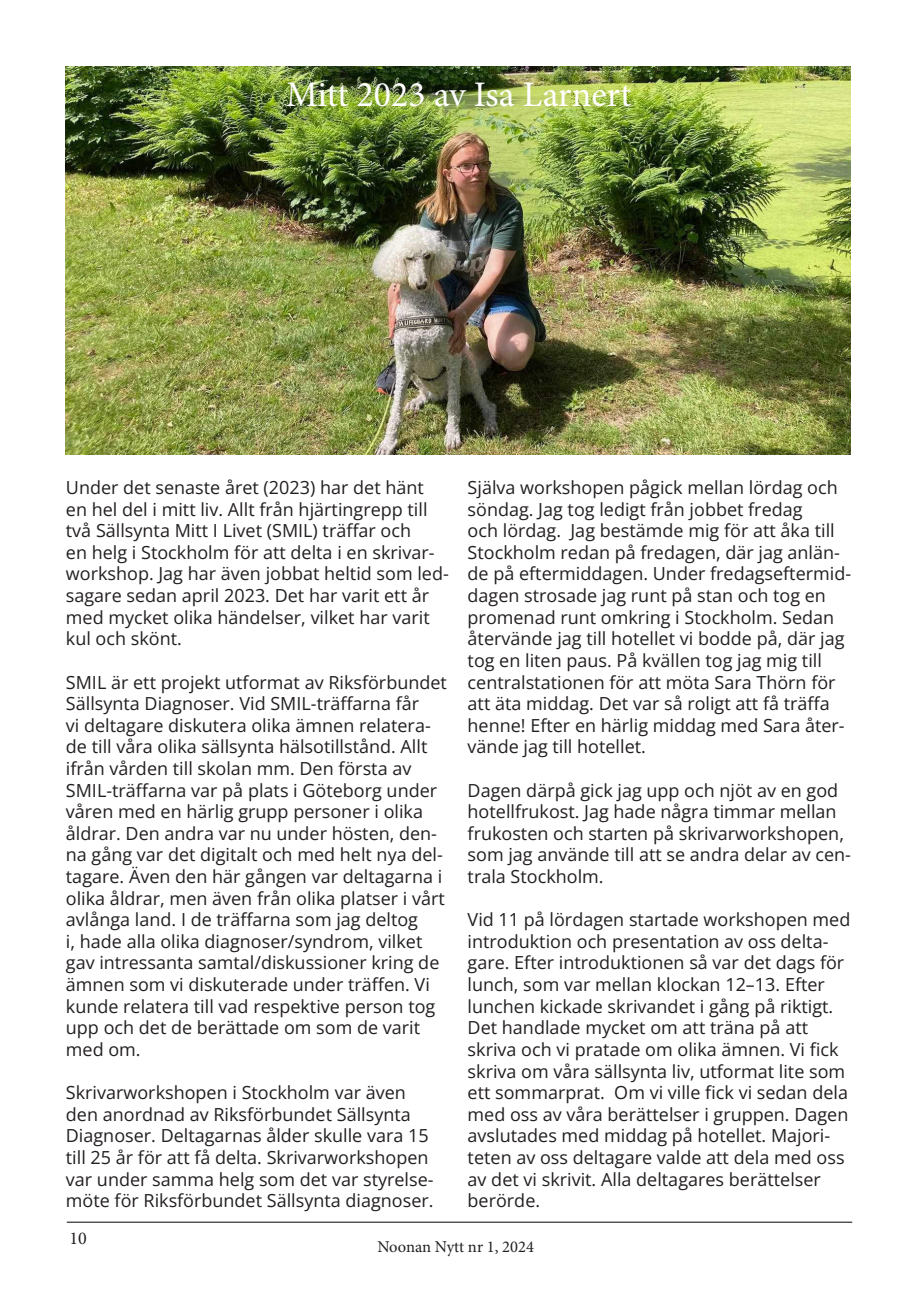
<style>
.page{position:relative;width:919px;height:1289px;background:#fff}
.page>*{position:absolute;margin:0;border:0;box-sizing:border-box;transform-origin:0 0}
.t1{font:36px "Minion Pro";color:#fff}
.t2{font:18px/21.6px "Open Sans";color:#231f20}
.t3{font:18px "Minion Pro";color:#231f20}
.t4{font:16.5px "Minion Pro";color:#231f20}
</style>
<div class="page">
<hr style="left:67px;top:1221px;width:785px;height:1px;background:#231f20">
<img style="left:66px;top:67px;width:784px;height:387px">
<p class="t1" style="left:286px;top:70px;width:347px">Mitt 2023 av Isa Larnert</p>
<p class="t2" style="left:66px;top:476px;width:384px">Under det senaste året (2023) har det hänt en hel del i mitt liv. Allt från hjärtingrepp till två Sällsynta Mitt I Livet (SMIL) träffar och<br>en helg i Stockholm för att delta i en skrivar&shy;workshop. Jag har även jobbat heltid som led&shy;sagare sedan april 2023. Det har varit ett år med mycket olika händelser, vilket har varit kul och skönt.</p>
<p class="t2" style="left:66px;top:670px;width:382px">SMIL är ett projekt utformat av Riksförbundet Sällsynta Diagnoser. Vid SMIL-träffarna får<br>vi deltagare diskutera olika ämnen relatera&shy;de till våra olika sällsynta hälsotillstånd. Allt ifrån vården till skolan mm. Den första av SMIL-träffarna var på plats i Göteborg under våren med en härlig grupp personer i olika åldrar. Den andra var nu under hösten, den&shy;na gång var det digitalt och med helt nya del&shy;tagare. Även den här gången var deltagarna i olika åldrar, men även från olika platser i vårt avlånga land. I de träffarna som jag deltog<br>i, hade alla olika diagnoser/syndrom, vilket gav intressanta samtal/diskussioner kring de ämnen som vi diskuterade under träffen. Vi kunde relatera till vad respektive person tog upp och det de berättade om som de varit med om.</p>
<p class="t2" style="left:66px;top:1081px;width:369px">Skrivarworkshopen i Stockholm var även den anordnad av Riksförbundet Sällsynta Diagnoser. Deltagarnas ålder skulle vara 15 till 25 år för att få delta. Skrivarworkshopen var under samma helg som det var styrelse&shy;möte för Riksförbundet Sällsynta diagnoser.</p>
<p class="t2" style="left:467px;top:476px;width:385px">Själva workshopen pågick mellan lördag och söndag. Jag tog ledigt från jobbet fredag<br>och lördag. Jag bestämde mig för att åka till Stockholm redan på fredagen, där jag anlän&shy;de på eftermiddagen. Under fredagseftermid&shy;dagen strosade jag runt på stan och tog en promenad runt omkring i Stockholm. Sedan återvände jag till hotellet vi bodde på, där jag tog en liten paus. På kvällen tog jag mig till centralstationen för att möta Sara Thörn för att äta middag. Det var så roligt att få träffa henne! Efter en härlig middag med Sara åter&shy;vände jag till hotellet.</p>
<p class="t2" style="left:467px;top:778px;width:385px">Dagen därpå gick jag upp och njöt av en god hotellfrukost. Jag hade några timmar mellan frukosten och starten på skrivarworkshopen, som jag använde till att se andra delar av cen&shy;trala Stockholm.</p>
<p class="t2" style="left:467px;top:908px;width:384px">Vid 11 på lördagen startade workshopen med introduktion och presentation av oss delta&shy;gare. Efter introduktionen så var det dags för lunch, som var mellan klockan 12–13. Efter lunchen kickade skrivandet i gång på riktigt.<br>Det handlade mycket om att träna på att skriva och vi pratade om olika ämnen. Vi fick skriva om våra sällsynta liv, utformat lite som ett sommarprat. Om vi ville fick vi sedan dela med oss av våra berättelser i gruppen. Dagen avslutades med middag på hotellet. Majori&shy;teten av oss deltagare valde att dela med oss av det vi skrivit. Alla deltagares berättelser berörde.</p>
<p class="t3" style="left:69px;top:1225px;width:19px">10</p>
<p class="t4" style="left:377px;top:1235px;width:158px">Noonan Nytt nr 1, 2024</p>
</div>
